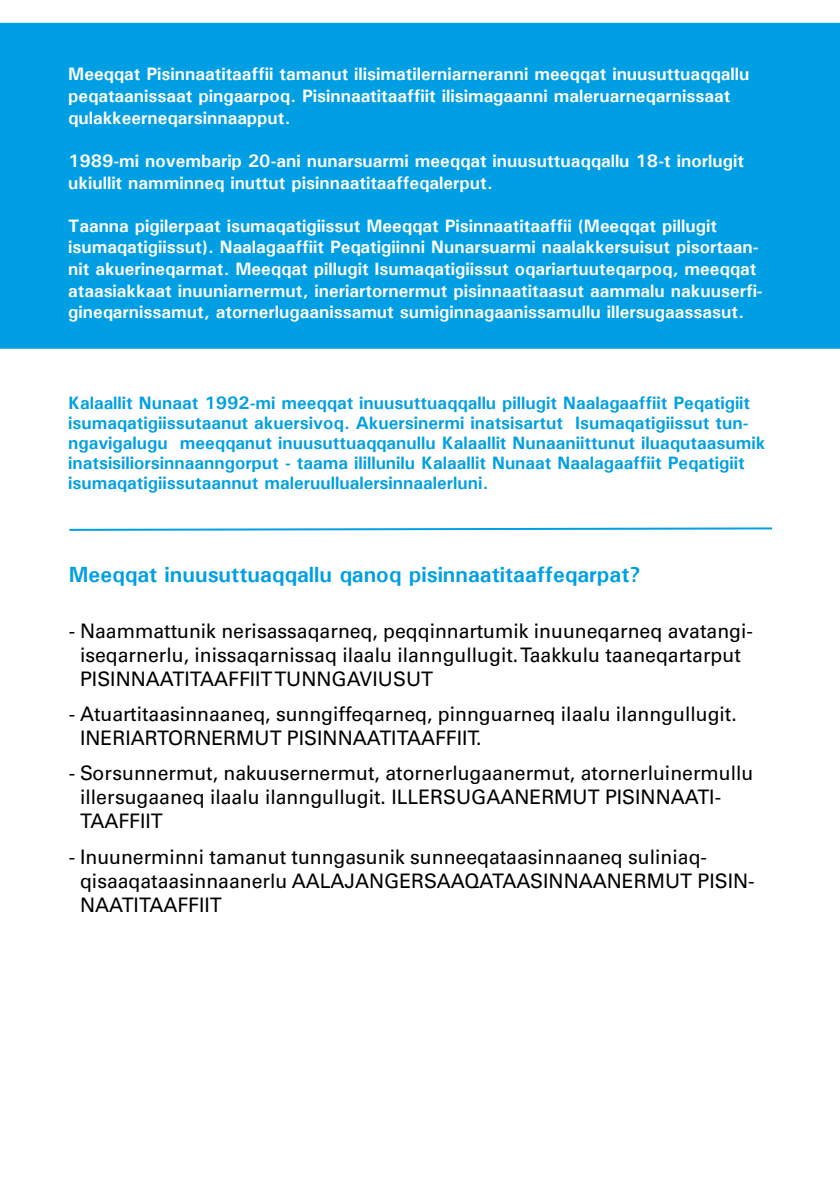
<style>
.page{position:relative;width:840px;height:1191px;background:#fff}
.page>*{position:absolute;margin:0;border:0;box-sizing:border-box;transform-origin:0 0}
.t1{font:700 22px "Univers";color:#009fe3}
.t2{font:20px/24px "Univers LT Pro 55 Roman";color:#000}
.t3{font:700 18px/21.6px "Univers";color:#fff}
.t4{font:700 18px/20px "Univers";color:#009fe3}
</style>
<div class="page">
<div style="left:0;top:23px;width:839px;height:326px;background:#009fe3"></div>
<svg style="left:69px;top:527px;width:703px;height:4px"></svg>
<p class="t3" style="left:68px;top:63px;width:682px">Meeqqat Pisinnaatitaaffii tamanut ilisimatilerniarneranni meeqqat inuusuttuaqqallu peqataanissaat pingaarpoq. Pisinnaatitaaffiit ilisimagaanni maleruarneqarnissaat qulakkeerneqarsinnaapput.</p>
<p class="t3" style="left:68px;top:149px;width:677px">1989-mi novembarip 20-ani nunarsuarmi meeqqat inuusuttuaqqallu 18-t inorlugit ukiullit namminneq inuttut pisinnaatitaaffeqalerput.</p>
<p class="t3" style="left:68px;top:214px;width:695px">Taanna pigilerpaat isumaqatigiissut Meeqqat Pisinnaatitaaffii (Meeqqat pillugit isumaqatigiissut). Naalagaaffiit Peqatigiinni Nunarsuarmi naalakkersuisut pisortaan&shy;nit akuerineqarmat. Meeqqat pillugit Isumaqatigiissut oqariartuuteqarpoq, meeqqat ataasiakkaat inuuniarnermut, ineriartornermut pisinnaatitaasut aammalu nakuuserfi&shy;gineqarnissamut, atornerlugaanissamut sumiginnagaanissamullu illersugaassasut.</p>
<p class="t4" style="left:68px;top:393px;width:698px">Kalaallit Nunaat 1992-mi meeqqat inuusuttuaqqallu pillugit Naalagaaffiit Peqatigiit isumaqatigiissutaanut akuersivoq. Akuersinermi inatsisartut Isumaqatigiissut tun&shy;ngavigalugu meeqqanut inuusuttuaqqanullu Kalaallit Nunaaniittunut iluaqutaasumik inatsisiliorsinnaanngorput - taama ilillunilu Kalaallit Nunaat Naalagaaffiit Peqatigiit isumaqatigiissutaannut maleruullualersinnaalerluni.</p>
<p class="t1" style="left:69px;top:561px;width:573px">Meeqqat inuusuttuaqqallu qanoq pisinnaatitaaffeqarpat?</p>
<p class="t2" style="left:80px;top:618px;width:674px;text-indent:-11px">- Naammattunik nerisassaqarneq, peqqinnartumik inuuneqarneq avatangi&shy;iseqarnerlu, inissaqarnissaq ilaalu ilanngullugit. Taakkulu taaneqartarput<br>PISINNAATITAAFFIIT TUNNGAVIUSUT</p>
<p class="t2" style="left:80px;top:702px;width:658px;text-indent:-11px">- Atuartitaasinnaaneq, sunngiffeqarneq, pinnguarneq ilaalu ilanngullugit.<br>INERIARTORNERMUT PISINNAATITAAFFIIT.</p>
<p class="t2" style="left:80px;top:761px;width:674px;text-indent:-11px">- Sorsunnermut, nakuusernermut, atornerlugaanermut, atornerluinermullu illersugaaneq ilaalu ilanngullugit. ILLERSUGAANERMUT PISINNAATI-<br>TAAFFIIT</p>
<p class="t2" style="left:80px;top:844px;width:675px;text-indent:-11px">- Inuunerminni tamanut tunngasunik sunneeqataasinnaaneq suliniaq&shy;qisaaqataasinnaanerlu AALAJANGERSAAQATAASINNAANERMUT PISIN-<br>NAATITAAFFIIT</p>
</div>
